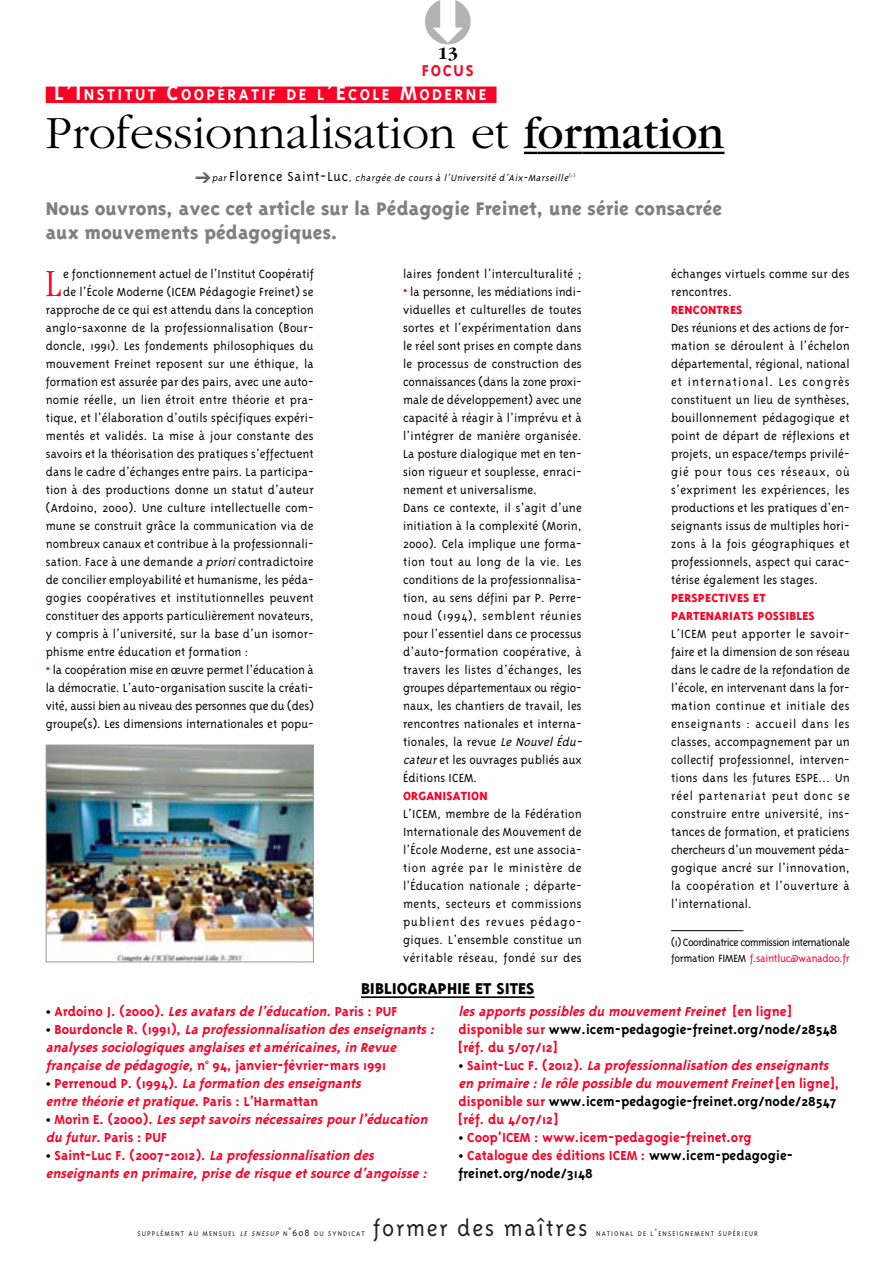
<style>
.page{position:relative;width:893px;height:1262px;background:#fff}
.page>*{position:absolute;margin:0;border:0;box-sizing:border-box;transform-origin:0 0}
.t1{font:300 48px "Garamond";color:#000}
.t2{font:300 condensed 39.75px "Garamond";color:#fc0125}
.t3{font:300 25.5px "Triplex";letter-spacing:.07em;color:#231f20}
.t4{font:800 21px/24px "Triplex";color:#808080}
.t5{font:700 18px "Triplex";letter-spacing:.135em;color:#fff}
.t6{font:800 18px "Triplex";color:#000}
.t7{font:700 18px "Triplex";letter-spacing:.1em;color:#fc0125}
.t8{font:700 18px "Garamond";color:#000}
.t9{font:italic 700 15px/18px "Triplex";color:#fc0125}
.t10{font:700 15px/18px "Triplex";color:#000}
.t11{font:700 15px "Triplex";color:#fc0125}
.t12{font:300 13.5px/18px "Triplex";letter-spacing:.01em;color:#000;text-align:justify}
.t13{font:800 13.5px/18px "Triplex";letter-spacing:.01em;color:#fc0125}
.t14{font:300 12px/16.5px "Triplex";letter-spacing:-.045em;color:#000}
.t15{font:italic 300 10.5px "Triplex";color:#000}
.t16{font:300 7.8px "Triplex";letter-spacing:.135em;color:#231f20}
.s1{font-size:24px}
.s2{color:#fc0125}
.s3{font-weight:400}
.s4{color:#666}
.s5{font-style:normal;font-size:15px}
.s6{font-weight:700;color:#fc0125}
.s7{font-style:italic}
.s8{font-weight:800;color:#000}
.s9{font-weight:800;font-style:normal;color:#000}
.s10{font-style:normal}
.s11{font-style:italic;color:#fc0125}
.s12{font-style:normal;color:#000}
.s13{font-weight:800}
.s14{font-size:10.5px}
</style>
<div class="page">
<div style="left:46px;top:87px;width:450px;height:16px;background:#fc0125"></div>
<svg style="left:524px;top:152px;width:13px;height:2px"></svg>
<hr style="left:537px;top:152px;width:45px;height:2px;background:#000">
<hr style="left:582px;top:152px;width:142px;height:2px;background:#000">
<hr style="left:671px;top:930px;width:72px;height:1px;background:#000">
<img style="left:48px;top:746px;width:264px;height:214px">
<div style="left:46px;top:744px;width:268px;height:218px;border:1px solid #999"></div>
<hr style="left:361px;top:996px;width:173px;height:2px;background:#000">
<h3 class="t8" style="left:437px;top:47px;width:22px">13</h3>
<h3 class="t5" style="left:54px;top:88px;width:444px"><span class="s1">L’I</span>NSTITUT <span class="s1">C</span>OOPÉRATIF DE L<span class="s1">’É</span>COLE <span class="s1">M</span>ODERNE<span class="s2">E</span></h3>
<h1 class="t1" style="left:46px;top:115px;width:680px">Professionnalisation et <span class="s3">formation</span></h1>
<h3 class="t7" style="left:422px;top:63px;width:53px">FOCUS</h3>
<p class="t15" style="left:195px;top:174px;width:382px"><span class="s4">➔</span> par <span class="s5">F l o r e n c e S a i n t - L u c</span> , chargée de cours à l’Université d’Aix-Marseille<sup>(</sup> <sup>1</sup> <sup>)</sup></p>
<h3 class="t4" style="left:46px;top:198px;width:678px">Nous ouvrons, avec cet article sur la Pédagogie Freinet, une série consacrée aux mouvements pédagogiques.</h3>
<h2 class="t2" style="left:46px;top:268px;width:17px">L</h2>
<p class="t12" style="left:63px;top:266px;width:252px">e fonctionnement actuel de l’Institut Coopératif</p>
<p class="t12" style="left:671px;top:266px;width:180px">échanges virtuels comme sur des rencontres.</p>
<p class="t13" style="left:671px;top:302px;width:73px">RENCONTRES</p>
<p class="t12" style="left:671px;top:320px;width:180px">Des réunions et des actions de for&shy;mation se déroulent à l’échelon départemental, régional, national et international. Les congrès constituent un lieu de synthèses, bouillonnement pédagogique et point de départ de réflexions et projets, un espace/temps privilé&shy;gié pour tous ces réseaux, où s’expriment les expériences, les productions et les pratiques d’en&shy;seignants issus de multiples hori&shy;zons à la fois géographiques et professionnels, aspect qui carac&shy;térise également les stages.</p>
<p class="t13" style="left:671px;top:590px;width:145px">PERSPECTIVES ET<br>PARTENARIATS POSSIBLES</p>
<p class="t12" style="left:671px;top:626px;width:180px">L’ICEM peut apporter le savoir&shy;faire et la dimension de son réseau dans le cadre de la refondation de l’école, en intervenant dans la for&shy;mation continue et initiale des enseignants : accueil dans les classes, accompagnement par un collectif professionnel, interven&shy;tions dans les futures ESPE... Un réel partenariat peut donc se construire entre université, ins&shy;tances de formation, et praticiens chercheurs d’un mouvement péda&shy;gogique ancré sur l’innovation, la coopération et l’ouverture à l’international.</p>
<p class="t14" style="left:671px;top:935px;width:180px">(1) Coordinatrice commission internationale formation FIMEM <span class="s2">f.saintluc@wanadoo.fr</span></p>
<p class="t12" style="left:403px;top:266px;width:180px">laires fondent l’interculturalité ;</p>
<p class="t12" style="left:403px;top:284px;width:183px;text-align:left"><span class="s6">•</span> la personne, les médiations indi&shy;viduelles et culturelles de toutes sortes et l’expérimentation dans le réel sont prises en compte dans le processus de construction des connaissances (dans la zone proxi&shy;male de développement) avec une capacité à réagir à l’imprévu et à l’intégrer de manière organisée.<br>La posture dialogique met en ten&shy;sion rigueur et souplesse, enraci&shy;nement et universalisme.<br>Dans ce contexte, il s’agit d’une initiation à la complexité (Morin,<br>2000). Cela implique une forma&shy;tion tout au long de la vie. Les conditions de la professionnalisa&shy;tion, au sens défini par P. Perre&shy;noud (1994), semblent réunies pour l’essentiel dans ce processus d’auto-formation coopérative, à travers les listes d’échanges, les groupes départementaux ou régio&shy;naux, les chantiers de travail, les rencontres nationales et interna&shy;tionales, la revue <span class="s7">Le Nouvel Édu&shy;cateur</span>et les ouvrages publiés aux<br>Éditions ICEM.</p>
<p class="t13" style="left:403px;top:788px;width:86px">ORGANISATION</p>
<p class="t12" style="left:403px;top:806px;width:180px">L’ICEM, membre de la Fédération Internationale des Mouvement de l’École Moderne, est une associa&shy;tion agrée par le ministère de l’Éducation nationale ; départe&shy;ments, secteurs et commissions publient des revues pédago&shy;giques. L’ensemble constitue un véritable réseau, fondé sur des</p>
<p class="t12" style="left:63px;top:284px;width:252px">de l’École Moderne (ICEM Pédagogie Freinet) se</p>
<p class="t12" style="left:46px;top:302px;width:269px">rapproche de ce qui est attendu dans la conception</p>
<p class="t12" style="left:46px;top:320px;width:269px">anglo-saxonne de la professionnalisation (Bour-</p>
<p class="t12" style="left:46px;top:338px;width:269px">doncle, 1991). Les fondements philosophiques du</p>
<p class="t12" style="left:46px;top:356px;width:269px">mouvement Freinet reposent sur une éthique, la</p>
<p class="t12" style="left:46px;top:374px;width:269px">formation est assurée par des pairs, avec une auto-</p>
<p class="t12" style="left:46px;top:392px;width:269px">nomie réelle, un lien étroit entre théorie et pra-</p>
<p class="t12" style="left:46px;top:410px;width:269px">tique, et l’élaboration d’outils spécifiques expéri-</p>
<p class="t12" style="left:46px;top:428px;width:269px">mentés et validés. La mise à jour constante des</p>
<p class="t12" style="left:46px;top:446px;width:269px">savoirs et la théorisation des pratiques s’effectuent</p>
<p class="t12" style="left:46px;top:464px;width:269px">dans le cadre d’échanges entre pairs. La participa-</p>
<p class="t12" style="left:46px;top:482px;width:269px">tion à des productions donne un statut d’auteur</p>
<p class="t12" style="left:46px;top:500px;width:269px">(Ardoino, 2000). Une culture intellectuelle com-</p>
<p class="t12" style="left:46px;top:518px;width:269px">mune se construit grâce la communication via de</p>
<p class="t12" style="left:46px;top:536px;width:269px">nombreux canaux et contribue à la professionnali-</p>
<p class="t12" style="left:46px;top:554px;width:269px">sation. Face à une demande <span class="s7">a priori</span>contradictoire</p>
<p class="t12" style="left:46px;top:572px;width:269px">de concilier employabilité et humanisme, les péda-</p>
<p class="t12" style="left:46px;top:590px;width:269px">gogies coopératives et institutionnelles peuvent</p>
<p class="t12" style="left:46px;top:608px;width:269px">constituer des apports particulièrement novateurs,</p>
<p class="t12" style="left:46px;top:626px;width:269px">y compris à l’université, sur la base d’un isomor-</p>
<p class="t12" style="left:46px;top:644px;width:204px">phisme entre éducation et formation :</p>
<p class="t12" style="left:46px;top:662px;width:269px"><span class="s6">•</span> la coopération mise en œuvre permet l’éducation à la démocratie. L’auto-organisation suscite la créati&shy;vité, aussi bien au niveau des personnes que du (des) groupe(s). Les dimensions internationales et popu-</p>
<h3 class="t6" style="left:361px;top:982px;width:175px">BIBLIOGRAPHIE ET SITES</h3>
<p class="t11" style="left:46px;top:1005px;width:353px"><span class="s8">•</span> Ardoino J. (2000). <span class="s7">Les avatars de l’éducation.</span>Paris : PUF</p>
<p class="t9" style="left:46px;top:1021px;width:393px"><span class="s9">•</span> <span class="s10">B o u r d o n c l e R . ( 1 9 9 1 ) ,</span> La professionnalisation des enseignants : analyses sociologiques anglaises etaméricaines,in Revue française de pédagogie,<span class="s10">n</span><sup>o</sup> <span class="s10">94, janvier-février-mars 1991</span></p>
<p class="t9" style="left:46px;top:1075px;width:319px"><span class="s9">•</span> <span class="s10">P e r r e n o u d P . ( 1 9 9 4 ) .</span> La formation des enseignants entre théorie etpratique. <span class="s10">P a r i s : L ’ H a r m a t t a n</span></p>
<p class="t9" style="left:46px;top:1111px;width:386px"><span class="s9">•</span> <span class="s10">M o r i n E . ( 2 0 0 0 ) .</span> Les septsavoirs nécessaires pourl’éducation du futur.<span class="s10">Paris : PUF</span></p>
<p class="t9" style="left:46px;top:1147px;width:385px"><span class="s9">•</span> <span class="s10">Saint-Luc F. (2007-2012).</span> La professionnalisation des enseignants en primaire,prise de risque etsource d’angoisse :</p>
<p class="t10" style="left:458px;top:1003px;width:380px"><span class="s11">les apports possibles du mouvementFreinet</span> <span class="s2">[ e n l i g n e ] disponible sur</span> www.icem-pedagogie-freinet.org/node/28548 <span class="s2">[réf. du 5/07/12]</span></p>
<p class="t9" style="left:458px;top:1057px;width:382px"><span class="s9">•</span> <span class="s10">S a i n t - L u c F . ( 2 0 1 2 ) .</span> La professionnalisation des enseignants en primaire :le rôle possible du mouvementFreinet<span class="s10">[ e n l i g n e ] , disponible sur</span> <span class="s12">www.icem-pedagogie-freinet.org/node/28547 </span><span class="s10">[réf. du 4/07/12]</span></p>
<p class="t11" style="left:458px;top:1131px;width:295px"><span class="s8">•</span> Coop’ICEM : www.icem-pedagogie-freinet.org</p>
<p class="t10" style="left:458px;top:1147px;width:336px"><span class="s13">•</span> <span class="s2">Catalogue des éditions ICEM :</span> www.icem-pedagogie&shy;freinet.org/node/3148</p>
<p class="t16" style="left:137px;top:1230px;width:229px">SUPPLÉMENT AU MENSUEL <span class="s7">LE SNESUP</span> N<span class="s14">˚608</span> DU SYNDICAT</p>
<h3 class="t3" style="left:373px;top:1218px;width:216px">former des maîtres</h3>
<p class="t16" style="left:596px;top:1230px;width:163px">NATIONAL DE L<span class="s14">’</span>ENSEIGNEMENT SUPÉRIEUR</p>
</div>
